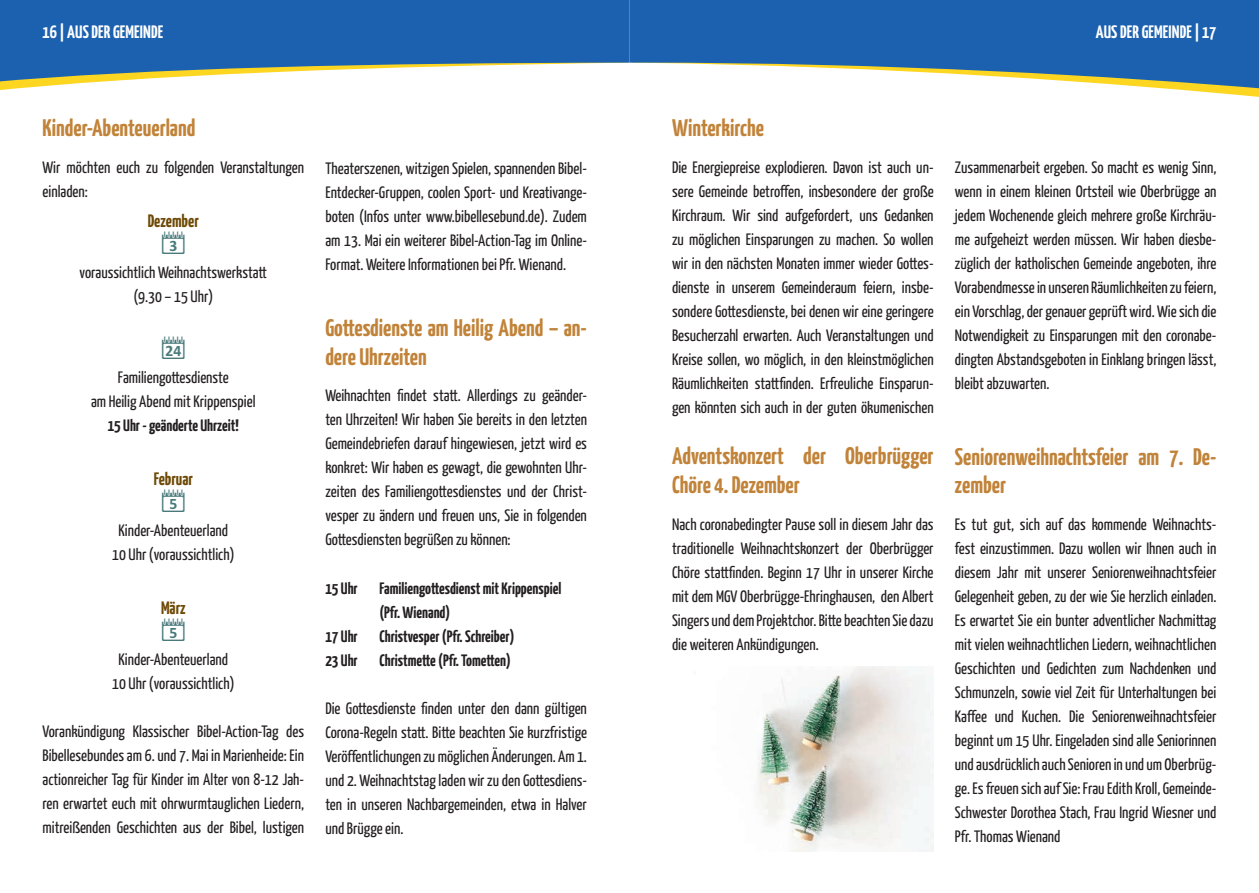
<style>
.page{position:relative;width:1259px;height:893px;background:#fff}
.page>*{position:absolute;margin:0;border:0;box-sizing:border-box;transform-origin:0 0}
.t1{font:700 24px/28.8px "Yanone Kaffeesatz";color:#c18339}
.t2{font:700 18px "Yanone Kaffeesatz";letter-spacing:.01em;color:#fff}
.t3{font:700 18px "Yanone Kaffeesatz";color:#6d4a05}
.t4{font:16.5px/24px "Yanone Kaffeesatz";color:#231f20;text-align:justify}
.t5{font:700 16.5px/24px "Yanone Kaffeesatz";color:#231f20}
</style>
<div class="page">
<img style="left:757px;top:666px;width:176px;height:186px">
<svg style="left:1172px;top:89px;width:87px;height:8px"></svg>
<svg style="left:629px;top:0;width:630px;height:89px;fill:#1c61af"></svg>
<svg style="left:0;top:83px;width:80px;height:7px"></svg>
<svg style="left:0;top:0;width:629px;height:83px;background:#447bb2"></svg>
<p class="t2" style="left:43px;top:21px;width:122px">16 | AUS DER GEMEINDE</p>
<p class="t2" style="left:1095px;top:21px;width:122px">AUS DER GEMEINDE | 17</p>
<h1 class="t1" style="left:43px;top:113px;width:154px">Kinder-Abenteuerland</h1>
<p class="t4" style="left:43px;top:155px;width:263px">Wir möchten euch zu folgenden Veranstaltungen einladen:</p>
<p class="t3" style="left:148px;top:210px;width:53px">Dezember</p>
<p class="t4" style="left:80px;top:260px;width:189px;text-align:center">voraussichtlich Weihnachtswerkstatt (9.30 – 15 Uhr)</p>
<p class="t4" style="left:91px;top:365px;width:166px;text-align:center">Familiengottesdienste<br>am Heilig Abend mit Krippenspiel</p>
<p class="t5" style="left:108px;top:413px;width:133px">15 Uhr - geänderte Uhrzeit!</p>
<p class="t3" style="left:154px;top:468px;width:41px">Februar</p>
<p class="t4" style="left:112px;top:518px;width:124px;text-align:center">Kinder-Abenteuerland<br>10 Uhr (voraussichtlich)</p>
<p class="t3" style="left:161px;top:597px;width:26px">März</p>
<p class="t4" style="left:112px;top:647px;width:124px;text-align:center">Kinder-Abenteuerland<br>10 Uhr (voraussichtlich)</p>
<p class="t4" style="left:43px;top:719px;width:263px">Vorankündigung Klassischer Bibel-Action-Tag des Bibellesebundes am 6. und 7. Mai in Marienheide: Ein actionreicher Tag für Kinder im Alter von 8-12 Jah&shy;ren erwartet euch mit ohrwurmtauglichen Liedern, mitreißenden Geschichten aus der Bibel, lustigen</p>
<p class="t4" style="left:325px;top:155px;width:263px">Theaterszenen, witzigen Spielen, spannenden Bibel-Entdecker-Gruppen, coolen Sport- und Kreativange&shy;boten (Infos unter www.bibellesebund.de). Zudem am 13. Mai ein weiterer Bibel-Action-Tag im Online-Format. Weitere Informationen bei Pfr. Wienand.</p>
<h1 class="t1" style="left:325px;top:313px;width:263px">Gottesdienste am Heilig Abend – an&shy;dere Uhrzeiten</h1>
<p class="t4" style="left:325px;top:383px;width:263px">Weihnachten findet statt. Allerdings zu geänder&shy;ten Uhrzeiten! Wir haben Sie bereits in den letzten Gemeindebriefen darauf hingewiesen, jetzt wird es konkret: Wir haben es gewagt, die gewohnten Uhr&shy;zeiten des Familiengottesdienstes und der Christ&shy;vesper zu ändern und freuen uns, Sie in folgenden Gottesdiensten begrüßen zu können:</p>
<p class="t5" style="left:325px;top:575px;width:34px">15 Uhr</p>
<p class="t5" style="left:379px;top:575px;width:183px">Familiengottesdienst mit Krippenspiel (Pfr. Wienand)</p>
<p class="t5" style="left:325px;top:623px;width:34px">17 Uhr</p>
<p class="t5" style="left:379px;top:623px;width:137px">Christvesper (Pfr. Schreiber)</p>
<p class="t5" style="left:325px;top:647px;width:34px">23 Uhr</p>
<p class="t5" style="left:379px;top:647px;width:133px">Christmette (Pfr. Tometten)</p>
<p class="t4" style="left:325px;top:695px;width:263px">Die Gottesdienste finden unter den dann gültigen Corona-Regeln statt. Bitte beachten Sie kurzfristige Veröffentlichungen zu möglichen Änderungen. Am 1. und 2. Weihnachtstag laden wir zu den Gottesdiens&shy;ten in unseren Nachbargemeinden, etwa in Halver und Brügge ein.</p>
<h1 class="t1" style="left:672px;top:113px;width:93px">Winterkirche</h1>
<p class="t4" style="left:672px;top:155px;width:263px">Die Energiepreise explodieren. Davon ist auch un&shy;sere Gemeinde betroffen, insbesondere der große Kirchraum. Wir sind aufgefordert, uns Gedanken zu möglichen Einsparungen zu machen. So wollen wir in den nächsten Monaten immer wieder Gottes&shy;dienste in unserem Gemeinderaum feiern, insbe&shy;sondere Gottesdienste, bei denen wir eine geringere Besucherzahl erwarten. Auch Veranstaltungen und Kreise sollen, wo möglich, in den kleinstmöglichen Räumlichkeiten stattfinden. Erfreuliche Einsparun&shy;gen könnten sich auch in der guten ökumenischen</p>
<p class="t4" style="left:955px;top:155px;width:263px">Zusammenarbeit ergeben. So macht es wenig Sinn, wenn in einem kleinen Ortsteil wie Oberbrügge an jedem Wochenende gleich mehrere große Kirchräu&shy;me aufgeheizt werden müssen. Wir haben diesbe&shy;züglich der katholischen Gemeinde angeboten, ihre Vorabendmesse in unseren Räumlichkeiten zu feiern, ein Vorschlag, der genauer geprüft wird. Wie sich die Notwendigkeit zu Einsparungen mit den coronabe&shy;dingten Abstandsgeboten in Einklang bringen lässt, bleibt abzuwarten.</p>
<h1 class="t1" style="left:672px;top:441px;width:263px">Adventskonzert der Oberbrügger<br>Chöre 4. Dezember</h1>
<p class="t4" style="left:672px;top:511px;width:263px">Nach coronabedingter Pause soll in diesem Jahr das traditionelle Weihnachtskonzert der Oberbrügger Chöre stattfinden. Beginn 17 Uhr in unserer Kirche mit dem MGV Oberbrügge-Ehringhausen, den Albert Singers und dem Projektchor. Bitte beachten Sie dazu die weiteren Ankündigungen.</p>
<h1 class="t1" style="left:955px;top:441px;width:263px">Seniorenweihnachtsfeier am 7. De&shy;zember</h1>
<p class="t4" style="left:955px;top:512px;width:263px">Es tut gut, sich auf das kommende Weihnachts&shy;fest einzustimmen. Dazu wollen wir Ihnen auch in diesem Jahr mit unserer Seniorenweihnachtsfeier Gelegenheit geben, zu der wie Sie herzlich einladen.<br>Es erwartet Sie ein bunter adventlicher Nachmittag mit vielen weihnachtlichen Liedern, weihnachtlichen Geschichten und Gedichten zum Nachdenken und Schmunzeln, sowie viel Zeit für Unterhaltungen bei Kaffee und Kuchen. Die Seniorenweihnachtsfeier beginnt um 15 Uhr. Eingeladen sind alle Seniorinnen und ausdrücklich auch Senioren in und um Oberbrüg&shy;ge. Es freuen sich auf Sie: Frau Edith Kroll, Gemeinde-Schwester Dorothea Stach, Frau Ingrid Wiesner und Pfr. Thomas Wienand</p>
</div>
